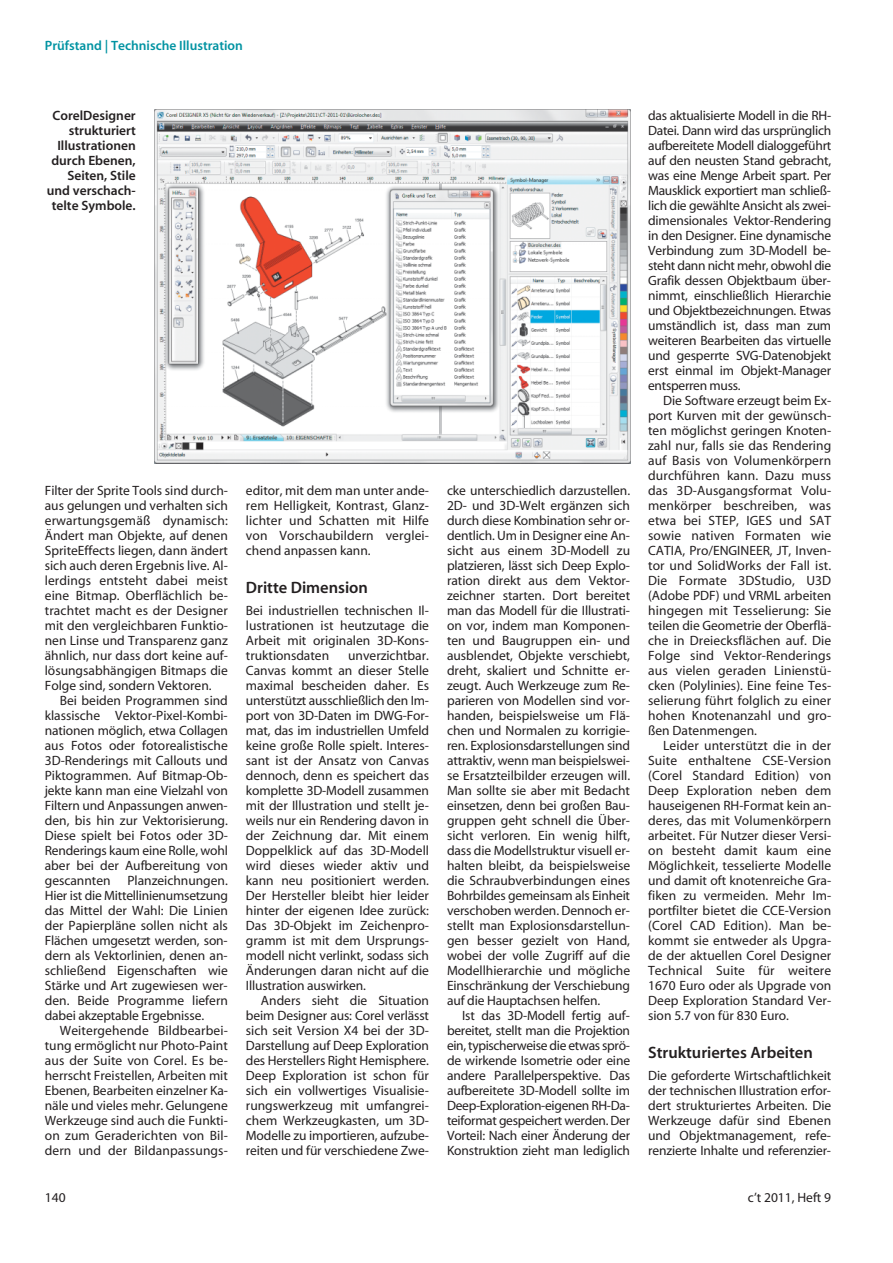
<style>
.page{position:relative;width:893px;height:1263px;background:#fff}
.page>*{position:absolute;margin:0;border:0;box-sizing:border-box;transform-origin:0 0}
.t1{font:600 16.5px "Myriad";color:#231f20}
.t2{font:13.5px/15px "Myriad";color:#231f20;text-align:justify}
.t3{font:600 13.5px/15px "Myriad";color:#231f20;text-align:right}
.t4{font:600 13.5px "Myriad";color:#0093a2}
</style>
<div class="page">
<img style="left:154px;top:110px;width:476px;height:353px">
<p class="t4" style="left:45px;top:40px;width:200px">Prüfstand | Technische Illustration</p>
<p class="t3" style="left:47px;top:109px;width:90px">CorelDesigner strukturiert<br>Illustrationen durch Ebenen,<br>Seiten, Stile und verschach&shy;telte Symbole.</p>
<p class="t2" style="left:45px;top:484px;width:185px">Filter der Sprite Tools sind durch&shy;aus gelungen und verhalten sich erwartungsgemäß dynamisch:<br>Ändert man Objekte, auf denen SpriteEffects liegen, dann ändert sich auch deren Ergebnis live. Al&shy;lerdings entsteht dabei meist eine Bitmap. Oberflächlich be&shy;trachtet macht es der Designer mit den vergleichbaren Funktio&shy;nen Linse und Transparenz ganz ähnlich, nur dass dort keine auf&shy;lösungsabhängigen Bitmaps die Folge sind, sondern Vektoren.</p>
<p class="t2" style="left:45px;top:694px;width:185px;text-indent:15px">Bei beiden Programmen sind klassische Vektor-Pixel-Kombi - nationen möglich, etwa Collagen aus Fotos oder fotorealistische 3D-Renderings mit Callouts und Piktogrammen. Auf Bitmap-Ob&shy;jekte kann man eine Vielzahl von Filtern und Anpassungen anwen&shy;den, bis hin zur Vektorisierung.<br>Diese spielt bei Fotos oder 3D-Renderings kaum eine Rolle, wohl aber bei der Aufbereitung von gescannten Planzeichnungen.<br>Hier ist die Mittellinien umsetzung das Mittel der Wahl: Die Linien der Papierpläne sollen nicht als Flächen umgesetzt werden, son&shy;dern als Vektorlinien, denen an&shy;schließend Eigenschaften wie Stärke und Art zugewiesen wer&shy;den. Beide Programme liefern dabei akzeptable Ergebnisse.</p>
<p class="t2" style="left:45px;top:1024px;width:185px;text-indent:15px">Weitergehende Bildbearbei&shy;tung ermöglicht nur Photo-Paint aus der Suite von Corel. Es be&shy;herrscht Freistellen, Arbeiten mit Ebenen, Bearbeiten einzelner Ka&shy;näle und vieles mehr. Gelungene Werkzeuge sind auch die Funkti&shy;on zum Geraderichten von Bil&shy;dern und der Bildanpassungs-</p>
<p class="t2" style="left:246px;top:484px;width:185px">editor, mit dem man unter ande&shy;rem Helligkeit, Kontrast, Glanz&shy;lichter und Schatten mit Hilfe von Vorschaubildern verglei&shy;chend anpassen kann.</p>
<p class="t1" style="left:246px;top:581px;width:124px">Dritte Dimension</p>
<p class="t2" style="left:246px;top:604px;width:185px">Bei industriellen technischen Il&shy;lustrationen ist heutzutage die Arbeit mit originalen 3D-Kons - truktionsdaten</p>
<p class="t2" style="left:246px;top:649px;width:185px;text-indent:102px">unverzichtbar.<br>Canvas kommt an dieser Stelle maximal bescheiden daher. Es unterstützt ausschließlich den Im&shy;port von 3D-Daten im DWG-For&shy;mat, das im industriellen Umfeld keine große Rolle spielt. Interes&shy;sant ist der Ansatz von Canvas dennoch, denn es speichert das komplette 3D-Modell zusammen mit der Illustration und stellt je&shy;weils nur ein Rendering davon in der Zeichnung dar. Mit einem Doppelklick auf das 3D-Modell wird dieses wieder aktiv und kann neu positioniert werden.<br>Der Hersteller bleibt hier leider hinter der eigenen Idee zurück:<br>Das 3D-Objekt im Zeichenpro&shy;gramm ist mit dem Ursprungs&shy;modell nicht verlinkt, sodass sich Änderungen daran nicht auf die Illustration auswirken.</p>
<p class="t2" style="left:246px;top:994px;width:185px;text-indent:15px">Anders sieht die Situation beim Designer aus: Corel verlässt sich seit Version X4 bei der 3D-Darstellung auf Deep Exploration des Herstellers Right Hemisphere.<br>Deep Exploration ist schon für sich ein vollwertiges Visualisie&shy;rungswerkzeug mit umfangrei&shy;chem Werkzeugkasten, um 3D-Modelle zu importieren, aufzube&shy;reiten und für verschiedene Zwe-</p>
<p class="t2" style="left:447px;top:484px;width:185px">cke unterschiedlich darzustellen.<br>2D- und 3D-Welt ergänzen sich durch diese Kombination sehr or&shy;dentlich. Um in Designer eine An&shy;sicht aus einem 3D-Modell zu platzieren, lässt sich Deep Explo&shy;ration direkt aus dem Vektor&shy;zeichner starten. Dort bereitet man das Modell für die Illustrati&shy;on vor, indem man Komponen&shy;ten und Baugruppen ein- und ausblendet, Objekte verschiebt, dreht, skaliert und Schnitte er&shy;zeugt. Auch Werkzeuge zum Re&shy;parieren von Modellen sind vor&shy;handen, beispielsweise um Flä&shy;chen und Normalen zu korrigie&shy;ren. Explosionsdarstellungen sind attraktiv, wenn man beispielswei&shy;se Ersatzteilbilder erzeugen will.<br>Man sollte sie aber mit Bedacht einsetzen, denn bei großen Bau&shy;gruppen geht schnell die Über&shy;sicht verloren. Ein wenig hilft, dass die Modellstruktur visuell er&shy;halten bleibt, da beispielsweise die Schraubverbindungen eines Bohrbildes gemeinsam als Einheit verschoben werden. Dennoch er&shy;stellt man Explosionsdarstellun&shy;gen besser gezielt von Hand, wobei der volle Zugriff auf die Modellhierarchie und mögliche Einschränkung der Verschiebung auf die Hauptachsen helfen.</p>
<p class="t2" style="left:447px;top:1009px;width:185px;text-indent:15px">Ist das 3D-Modell fertig auf - bereitet, stellt man die Projektion ein, typischerweise die etwas sprö&shy;de wirkende Isometrie oder eine andere Parallelperspektive. Das aufbereitete 3D-Modell sollte im Deep-Exploration-eigenen RH-Da&shy;teiformat gespeichert werden. Der Vorteil: Nach einer Änderung der Konstruktion zieht man lediglich</p>
<p class="t2" style="left:648px;top:109px;width:185px">das aktualisierte Modell in die RH-Datei. Dann wird das ursprünglich aufbereitete Modell dialoggeführt auf den neusten Stand gebracht, was eine Menge Arbeit spart. Per Mausklick exportiert man schließ&shy;lich die gewählte Ansicht als zwei&shy;dimensionales Vektor-Rendering in den Designer. Eine dynamische Verbindung zum 3D-Modell be&shy;steht dann nicht mehr, obwohl die Grafik dessen Objektbaum über&shy;nimmt, einschließlich Hierarchie und Objektbezeichnungen. Etwas umständlich ist, dass man zum weiteren Bearbeiten das virtuelle und gesperrte SVG-Datenobjekt erst einmal im Objekt-Manager entsperren muss.</p>
<p class="t2" style="left:648px;top:394px;width:185px;text-indent:15px">Die Software erzeugt beim Ex&shy;port Kurven mit der gewünsch&shy;ten möglichst geringen Knoten&shy;zahl nur, falls sie das Rendering auf Basis von Volumenkörpern durchführen kann. Dazu muss das 3D-Ausgangsformat Volu&shy;menkörper beschreiben, was etwa bei STEP, IGES und SAT sowie nativen Formaten wie CATIA, Pro/ENGINEER, JT, Inven&shy;tor und SolidWorks der Fall ist.<br>Die Formate 3DStudio, U3D (Adobe PDF) und VRML arbeiten hingegen mit Tesselierung: Sie teilen die Geometrie der Oberflä&shy;che in Dreiecksflächen auf. Die Folge sind Vektor-Renderings aus vielen geraden Linienstü&shy;cken (Polylinies). Eine feine Tes&shy;selierung führt folglich zu einer hohen Knotenanzahl und gro&shy;ßen Datenmengen.</p>
<p class="t2" style="left:648px;top:739px;width:185px;text-indent:15px">Leider unterstützt die in der Suite enthaltene CSE-Version (Corel Standard Edition) von Deep Exploration neben dem hauseigenen RH-Format kein an&shy;deres, das mit Volumenkörpern arbeitet. Für Nutzer dieser Versi&shy;on besteht damit kaum eine Möglichkeit, tesselierte Modelle und damit oft knotenreiche Gra&shy;fiken zu vermeiden. Mehr Im&shy;portfilter bietet die CCE-Version (Corel CAD Edition). Man be&shy;kommt sie entweder als Upgra&shy;de der aktuellen Corel Designer Technical Suite für weitere 1670 Euro oder als Upgrade von Deep Exploration Standard Ver&shy;sion 5.7 von für 830 Euro.</p>
<p class="t1" style="left:648px;top:1046px;width:166px">Strukturiertes Arbeiten</p>
<p class="t2" style="left:648px;top:1069px;width:185px">Die geforderte Wirtschaftlichkeit der technischen Illustration erfor&shy;dert strukturiertes Arbeiten. Die Werkzeuge dafür sind Ebenen und Objektmanagement, refe&shy;renzierte Inhalte und referenzier-</p>
<p class="t2" style="left:45px;top:1191px;width:22px">140</p>
<p class="t2" style="left:748px;top:1191px;width:85px">c’t 2011, Heft 9</p>
</div>
